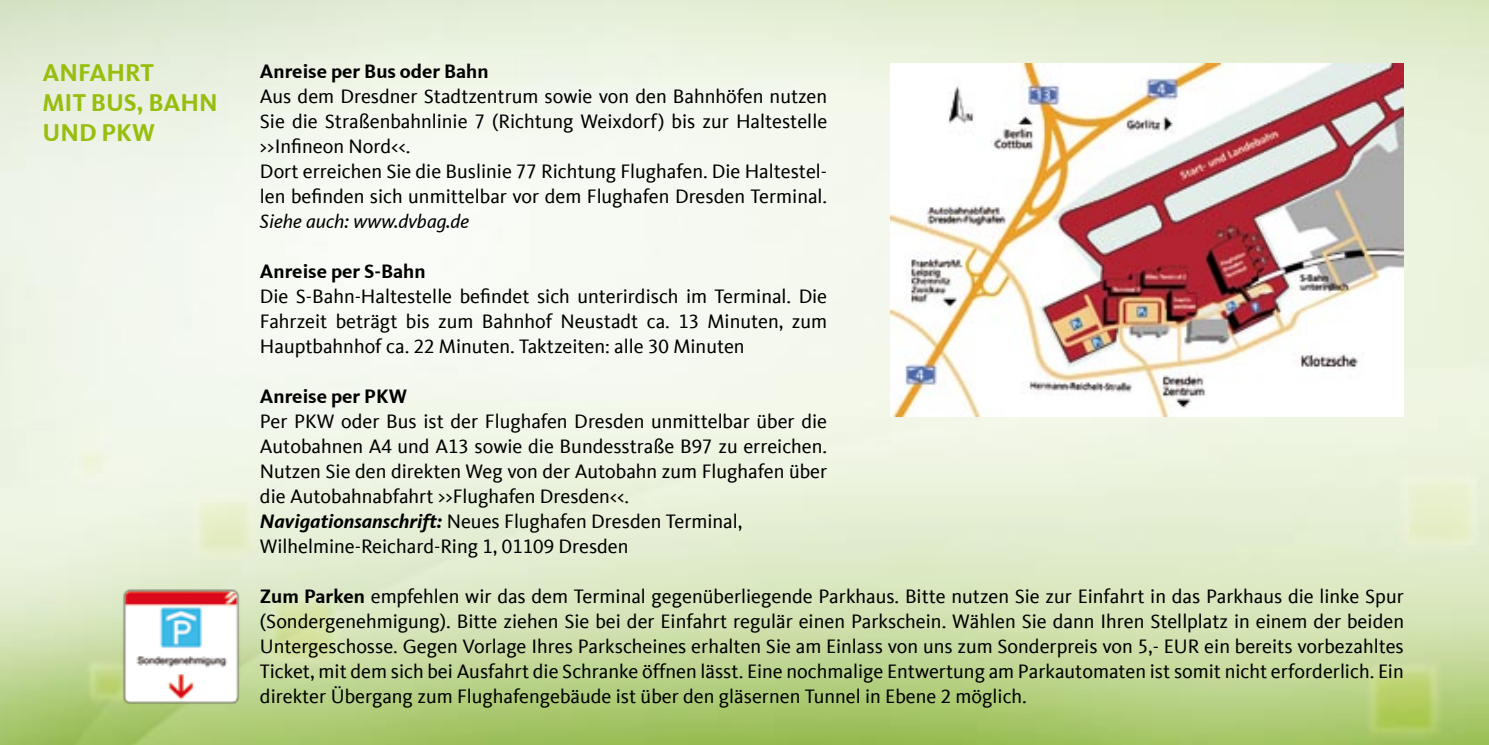
<style>
.page{position:relative;width:1489px;height:745px;background:#fff}
.page>*{position:absolute;margin:0;border:0;box-sizing:border-box;transform-origin:0 0}
.t1{font:700 25px/30px "CDU Kievit Tab";color:#97be0d}
.t2{font:20px/25px "CDU Kievit Tab";color:#000}
.t3{font:700 20px "CDU Kievit Tab";color:#000}
.t4{font:italic 20px "CDU Kievit Tab";color:#000}
.s1{font-weight:700;font-style:italic}
.s2{font-weight:700}
</style>
<div class="page">
<img style="left:0;top:0;width:1488px;height:744px">
<img style="left:890px;top:64px;width:513px;height:352px">
<img style="left:113px;top:578px;width:135px;height:135px">
<p class="t1" style="left:43px;top:58px;width:177px">ANFAHRT<br>MIT BUS, BAHN<br>UND PKW</p>
<p class="t3" style="left:260px;top:59px;width:230px">Anreise per Bus oder Bahn</p>
<p class="t2" style="left:260px;top:84px;width:568px">Aus dem Dresdner Stadtzentrum sowie von den Bahnhöfen nutzen Sie die Straßenbahnlinie 7 (Richtung Weixdorf) bis zur Haltestelle &gt;&gt;Infineon Nord&lt;&lt;.<br>Dort erreichen Sie die Buslinie 77 Richtung Flughafen. Die Haltestel&shy;len befinden sich unmittelbar vor dem Flughafen Dresden Terminal.</p>
<p class="t4" style="left:260px;top:209px;width:210px">Siehe auch: www.dvbag.de</p>
<p class="t3" style="left:260px;top:259px;width:167px">Anreise per S-Bahn</p>
<p class="t2" style="left:260px;top:284px;width:568px;text-align:justify">Die S-Bahn-Haltestelle befindet sich unterirdisch im Terminal. Die Fahrzeit beträgt bis zum Bahnhof Neustadt ca. 13 Minuten, zum Hauptbahnhof ca. 22 Minuten. Taktzeiten: alle 30 Minuten</p>
<p class="t3" style="left:260px;top:384px;width:148px">Anreise per PKW</p>
<p class="t2" style="left:260px;top:409px;width:568px">Per PKW oder Bus ist der Flughafen Dresden unmittelbar über die Autobahnen A4 und A13 sowie die Bundesstraße B97 zu erreichen.<br>Nutzen Sie den direkten Weg von der Autobahn zum Flughafen über die Autobahnabfahrt &gt;&gt;Flughafen Dresden&lt;&lt;.<br><span class="s1">Navigationsanschrift:</span> Neues Flughafen Dresden Terminal, Wilhelmine-Reichard-Ring 1, 01109 Dresden</p>
<p class="t2" style="left:260px;top:583px;width:1145px;text-align:justify"><span class="s2">Zum Parken</span> empfehlen wir das dem Terminal gegenüberliegende Parkhaus. Bitte nutzen Sie zur Einfahrt in das Parkhaus die linke Spur (Sondergenehmigung). Bitte ziehen Sie bei der Einfahrt regulär einen Parkschein. Wählen Sie dann Ihren Stellplatz in einem der beiden Untergeschosse. Gegen Vorlage Ihres Parkscheines erhalten Sie am Einlass von uns zum Sonderpreis von 5,- EUR ein bereits vorbezahltes Ticket, mit dem sich bei Ausfahrt die Schranke öffnen lässt. Eine nochmalige Entwertung am Parkautomaten ist somit nicht erforderlich. Ein direkter Übergang zum Flughafengebäude ist über den gläsernen Tunnel in Ebene 2 möglich.</p>
</div>
